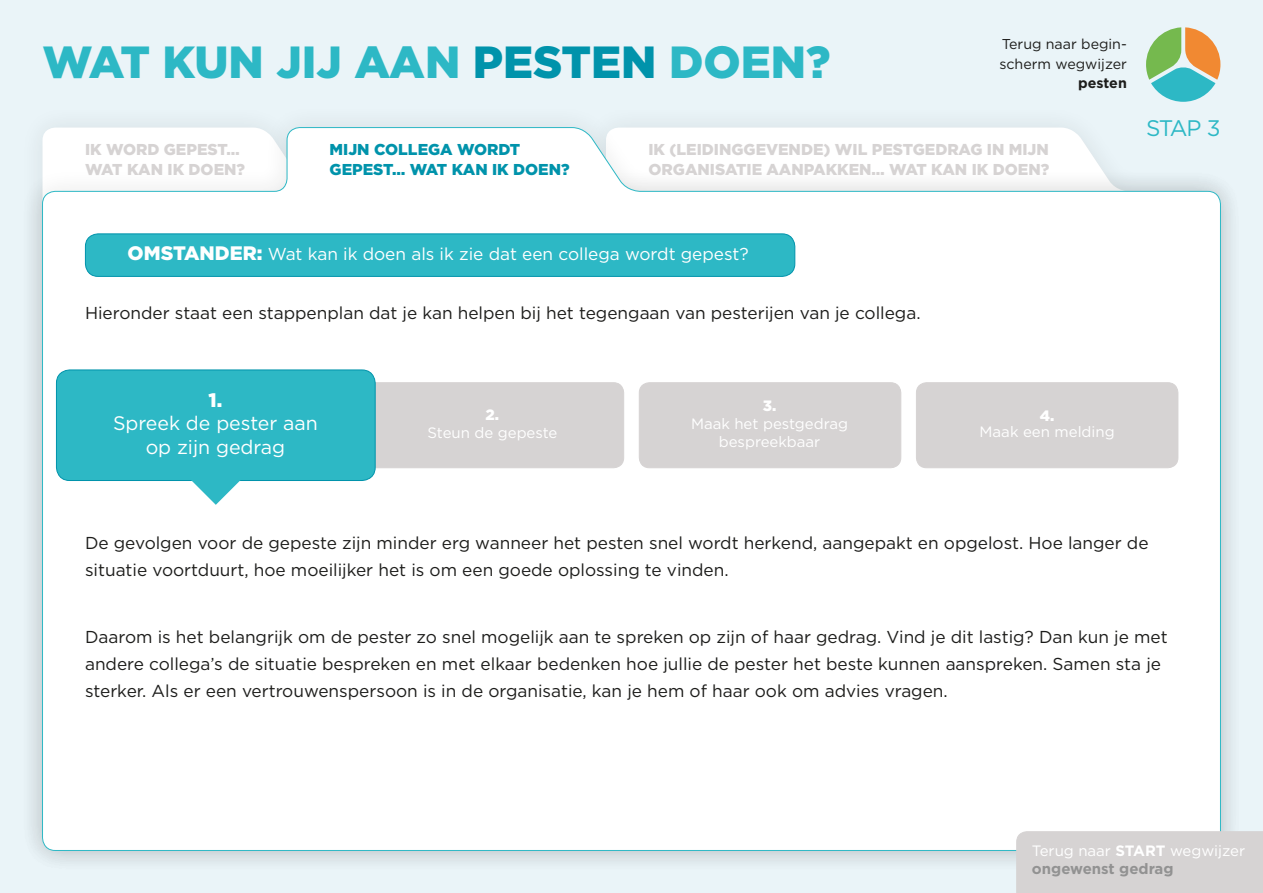
<style>
.page{position:relative;width:1263px;height:893px;background:#eaf4f8}
.page>*{position:absolute;margin:0;border:0;box-sizing:border-box;transform-origin:0 0}
.t1{font:900 45px "Gotham";color:#2db8c5}
.t2{font:22.5px "Gotham";color:#2db8c5}
.t3{font:19.5px/23.4px "Gotham";color:#fff;text-align:center}
.t4{font:900 19.5px "Gotham";color:#fff}
.t5{font:17.25px/27px "Gotham";color:#1d1d1b}
.t6{font:17.25px "Gotham";color:#fff}
.t7{font:900 15.75px/19.5px "Gotham";color:#d6d3d3}
.t8{font:900 15.75px/19.5px "Gotham";color:#0093ab}
.t9{font:15px/18px "Gotham";color:#fff;text-align:center}
.t10{font:900 15px "Gotham";color:#fff}
.t11{font:14.25px/19.5px "Gotham";color:#1d1d1b}
.t12{font:700 14.25px "Gotham";color:#1d1d1b}
.s1{color:#0093ab}
.s2{font-weight:900;font-size:19.5px}
.s3{font-weight:700}
.s4{font-weight:700;color:#929292}
</style>
<div class="page">
<div style="left:18px;top:103px;width:1227px;height:772px;background:#1d1d1b;opacity:.1"></div>
<div style="left:42px;top:127px;width:1179px;height:724px;background:#fff"></div>
<svg style="left:1146px;top:27px;width:74px;height:75px"></svg>
<div style="left:362px;top:383px;width:262px;height:85px;background:#d6d3d3;border-radius:10px"></div>
<div style="left:362px;top:382px;width:262px;height:86px;border:1px solid #d6d3d3;border-radius:10px"></div>
<div style="left:639px;top:383px;width:262px;height:85px;background:#d6d3d3;border-radius:10px"></div>
<div style="left:639px;top:382px;width:262px;height:86px;border:1px solid #d6d3d3;border-radius:10px"></div>
<div style="left:916px;top:383px;width:262px;height:85px;background:#d6d3d3;border-radius:10px"></div>
<div style="left:916px;top:382px;width:262px;height:86px;border:1px solid #d6d3d3;border-radius:10px"></div>
<div style="left:56px;top:370px;width:319px;height:110px;background:#2db8c5;border-radius:13px"></div>
<div style="left:56px;top:370px;width:320px;height:111px;border:1px solid #0093ab;border-radius:13px"></div>
<div style="left:85px;top:234px;width:710px;height:42px;background:#2db8c5;border-radius:13px"></div>
<div style="left:85px;top:233px;width:710px;height:44px;border:1px solid #0093ab;border-radius:13px"></div>
<svg style="left:187px;top:479px;width:57px;height:26px"></svg>
<div style="left:1016px;top:831px;width:247px;height:62px;background:#d6d3d3"></div>
<h1 class="t1" style="left:43px;top:36px;width:789px">WAT KUN JIJ AAN <span class="s1">PESTEN</span> DOEN?</h1>
<p class="t11" style="left:999px;top:34px;width:129px">Terug naar begin&shy;scherm wegwijzer</p>
<p class="t12" style="left:1078px;top:75px;width:50px">pesten</p>
<p class="t7" style="left:85px;top:140px;width:161px">IK WORD GEPEST…<br>WAT KAN IK DOEN?</p>
<p class="t8" style="left:330px;top:140px;width:242px">MIJN COLLEGA WORDT<br>GEPEST… WAT KAN IK DOEN?</p>
<p class="t7" style="left:648px;top:140px;width:402px">IK (LEIDINGGEVENDE) WIL PESTGEDRAG IN MIJN<br>ORGANISATIE AANPAKKEN… WAT KAN IK DOEN?</p>
<h2 class="t2" style="left:1146px;top:116px;width:76px">STAP 3</h2>
<p class="t6" style="left:128px;top:244px;width:623px"><span class="s2">OMSTANDER:</span> Wat kan ik doen als ik zie dat een collega wordt gepest?</p>
<p class="t5" style="left:85px;top:299px;width:837px">Hieronder staat een stappenplan dat je kan helpen bij het tegengaan van pesterijen van je collega.</p>
<p class="t4" style="left:209px;top:389px;width:15px">1.</p>
<p class="t3" style="left:113px;top:411px;width:206px">Spreek de pester aan op zijn gedrag</p>
<p class="t10" style="left:486px;top:406px;width:15px">2.</p>
<p class="t9" style="left:427px;top:424px;width:132px">Steun de gepeste</p>
<p class="t10" style="left:763px;top:397px;width:15px">3.</p>
<p class="t9" style="left:691px;top:415px;width:158px">Maak het pestgedrag bespreekbaar</p>
<p class="t10" style="left:1040px;top:407px;width:16px">4.</p>
<p class="t9" style="left:979px;top:423px;width:137px">Maak een melding</p>
<p class="t5" style="left:85px;top:529px;width:1065px">De gevolgen voor de gepeste zijn minder erg wanneer het pesten snel wordt herkend, aangepakt en opgelost. Hoe langer de situatie voortduurt, hoe moeilijker het is om een goede oplossing te vinden.</p>
<p class="t5" style="left:85px;top:623px;width:1084px">Daarom is het belangrijk om de pester zo snel mogelijk aan te spreken op zijn of haar gedrag. Vind je dit lastig? Dan kun je met andere collega’s de situatie bespreken en met elkaar bedenken hoe jullie de pester het beste kunnen aanspreken. Samen sta je sterker. Als er een vertrouwenspersoon is in de organisatie, kan je hem of haar ook om advies vragen.</p>
<p class="t9" style="left:1032px;top:842px;width:215px;text-align:left">Terug naar <span class="s3">START</span> wegwijzer <span class="s4">ongewenst gedrag</span></p>
</div>
